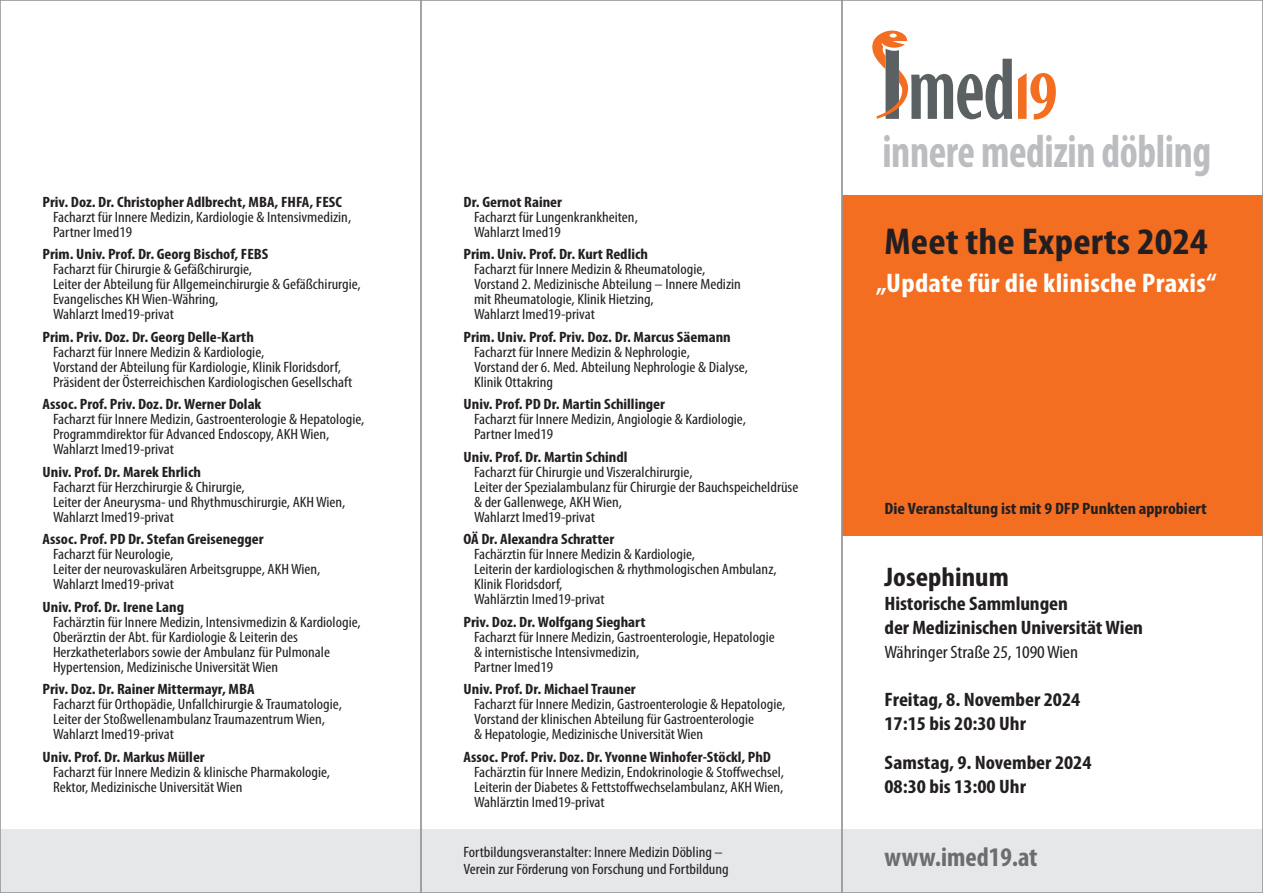
<style>
.page{position:relative;width:1263px;height:893px;background:#fff}
.page>*{position:absolute;margin:0;border:0;box-sizing:border-box;transform-origin:0 0}
.t1{font:700 condensed 46.5px "Myriad Pro";letter-spacing:-.01em;color:#bcbdc0;scale:.9 1}
.t2{font:700 condensed 37.5px "Myriad Pro";letter-spacing:.005em;color:#231f20;scale:1.1 1}
.t3{font:700 condensed 27px "Myriad Pro";letter-spacing:.01em;color:#fff;scale:1.1 1}
.t4{font:700 condensed 27px "Myriad Pro";color:#6c6d70}
.t5{font:700 condensed 27px "Myriad Pro";color:#231f20;scale:1.1 1}
.t6{font:700 condensed 19.5px/24px "Myriad Pro";letter-spacing:-.005em;color:#231f20;scale:1.1 1}
.t7{font:condensed 18px "Myriad Pro";letter-spacing:-.005em;color:#231f20;scale:1.1 1}
.t8{font:700 condensed 16.5px "Myriad Pro";color:#231f20;scale:1.1 1}
.t9{font:condensed 15px/15px "Myriad Pro";color:#231f20;scale:1.1 1}
.t10{font:700 condensed 15px "Myriad Pro";color:#231f20;scale:1.1 1}
</style>
<div class="page">
<div style="left:0;top:829px;width:1263px;height:64px;background:#e6e7e9"></div>
<div style="left:842px;top:196px;width:421px;height:340px;background:#f36e21"></div>
<svg style="left:872px;top:30px;width:140px;height:90px"></svg>
<svg style="left:1018px;top:73px;width:38px;height:46px"></svg>
<p class="t10" style="left:43px;top:192px;width:274px">Priv. Doz. Dr. Christopher Adlbrecht, MBA, FHFA, FESC</p>
<p class="t9" style="left:53px;top:209px;width:273px">Facharzt für Innere Medizin, Kardiologie &amp; Intensivmedizin,</p>
<p class="t9" style="left:53px;top:224px;width:73px">Partner Imed19</p>
<p class="t10" style="left:43px;top:245px;width:207px">Prim. Univ. Prof. Dr. Georg Bischof, FEBS</p>
<p class="t9" style="left:53px;top:262px;width:182px">Facharzt für Chirurgie &amp; Gefäßchirurgie,</p>
<p class="t9" style="left:53px;top:277px;width:281px">Leiter der Abteilung für Allgemeinchirurgie &amp; Gefäßchirurgie,</p>
<p class="t9" style="left:53px;top:292px;width:152px">Evangelisches KH Wien-Währing,</p>
<p class="t9" style="left:53px;top:307px;width:111px">Wahlarzt Imed19-privat</p>
<p class="t10" style="left:43px;top:327px;width:194px">Prim. Priv. Doz. Dr. Georg Delle-Karth</p>
<p class="t9" style="left:53px;top:344px;width:194px">Facharzt für Innere Medizin &amp; Kardiologie,</p>
<p class="t9" style="left:53px;top:359px;width:263px">Vorstand der Abteilung für Kardiologie, Klinik Floridsdorf,</p>
<p class="t9" style="left:53px;top:374px;width:273px">Präsident der Österreichischen Kardiologischen Gesellschaft</p>
<p class="t10" style="left:43px;top:395px;width:201px">Assoc. Prof. Priv. Doz. Dr. Werner Dolak</p>
<p class="t9" style="left:53px;top:412px;width:285px">Facharzt für Innere Medizin, Gastroenterologie &amp; Hepatologie,</p>
<p class="t9" style="left:53px;top:427px;width:253px">Programmdirektor für Advanced Endoscopy, AKH Wien,<br>Wahlarzt Imed19-privat</p>
<p class="t10" style="left:43px;top:462px;width:145px">Univ. Prof. Dr. Marek Ehrlich</p>
<p class="t9" style="left:53px;top:479px;width:176px">Facharzt für Herzchirurgie &amp; Chirurgie,</p>
<p class="t9" style="left:53px;top:494px;width:267px">Leiter der Aneurysma- und Rhythmuschirurgie, AKH Wien,<br>Wahlarzt Imed19-privat</p>
<p class="t10" style="left:43px;top:530px;width:203px">Assoc. Prof. PD Dr. Stefan Greisenegger</p>
<p class="t9" style="left:53px;top:547px;width:111px">Facharzt für Neurologie,</p>
<p class="t9" style="left:53px;top:562px;width:244px">Leiter der neurovaskulären Arbeitsgruppe, AKH Wien,</p>
<p class="t9" style="left:53px;top:577px;width:111px">Wahlarzt Imed19-privat</p>
<p class="t10" style="left:43px;top:597px;width:130px">Univ. Prof. Dr. Irene Lang</p>
<p class="t9" style="left:53px;top:614px;width:281px">Fachärztin für Innere Medizin, Intensivmedizin &amp; Kardiologie,</p>
<p class="t9" style="left:53px;top:629px;width:224px">Oberärztin der Abt. für Kardiologie &amp; Leiterin des</p>
<p class="t9" style="left:53px;top:644px;width:253px">Herzkatheterlabors sowie der Ambulanz für Pulmonale</p>
<p class="t9" style="left:53px;top:659px;width:206px">Hypertension, Medizinische Universität Wien</p>
<p class="t10" style="left:43px;top:680px;width:194px">Priv. Doz. Dr. Rainer Mittermayr, MBA</p>
<p class="t9" style="left:53px;top:697px;width:264px">Facharzt für Orthopädie, Unfallchirurgie &amp; Traumatologie,</p>
<p class="t9" style="left:53px;top:712px;width:249px">Leiter der Stoßwellenambulanz Traumazentrum Wien,</p>
<p class="t9" style="left:53px;top:727px;width:111px">Wahlarzt Imed19-privat</p>
<p class="t10" style="left:43px;top:747px;width:149px">Univ. Prof. Dr. Markus Müller</p>
<p class="t9" style="left:53px;top:764px;width:253px">Facharzt für Innere Medizin &amp; klinische Pharmakologie,</p>
<p class="t9" style="left:53px;top:779px;width:174px">Rektor, Medizinische Universität Wien</p>
<p class="t10" style="left:463px;top:192px;width:91px">Dr. Gernot Rainer</p>
<p class="t9" style="left:474px;top:209px;width:150px">Facharzt für Lungenkrankheiten,</p>
<p class="t9" style="left:474px;top:224px;width:81px">Wahlarzt Imed19</p>
<p class="t10" style="left:463px;top:245px;width:169px">Prim. Univ. Prof. Dr. Kurt Redlich</p>
<p class="t9" style="left:474px;top:262px;width:212px">Facharzt für Innere Medizin &amp; Rheumatologie,</p>
<p class="t9" style="left:474px;top:277px;width:244px">Vorstand 2. Medizinische Abteilung – Innere Medizin</p>
<p class="t9" style="left:474px;top:292px;width:165px">mit Rheumatologie, Klinik Hietzing,</p>
<p class="t9" style="left:474px;top:307px;width:111px">Wahlarzt Imed19-privat</p>
<p class="t10" style="left:463px;top:327px;width:244px">Prim. Univ. Prof. Priv. Doz. Dr. Marcus Säemann</p>
<p class="t9" style="left:474px;top:344px;width:198px">Facharzt für Innere Medizin &amp; Nephrologie,</p>
<p class="t9" style="left:474px;top:359px;width:251px">Vorstand der 6. Med. Abteilung Nephrologie &amp; Dialyse,</p>
<p class="t9" style="left:474px;top:374px;width:73px">Klinik Ottakring</p>
<p class="t10" style="left:463px;top:395px;width:185px">Univ. Prof. PD Dr. Martin Schillinger</p>
<p class="t9" style="left:474px;top:412px;width:249px">Facharzt für Innere Medizin, Angiologie &amp; Kardiologie,</p>
<p class="t9" style="left:474px;top:427px;width:73px">Partner Imed19</p>
<p class="t10" style="left:463px;top:447px;width:151px">Univ. Prof. Dr. Martin Schindl</p>
<p class="t9" style="left:474px;top:464px;width:200px">Facharzt für Chirurgie und Viszeralchirurgie,</p>
<p class="t9" style="left:474px;top:479px;width:296px">Leiter der Spezialambulanz für Chirurgie der Bauchspeicheldrüse &amp; der Gallenwege, AKH Wien,</p>
<p class="t9" style="left:474px;top:509px;width:111px">Wahlarzt Imed19-privat</p>
<p class="t10" style="left:463px;top:530px;width:138px">OÄ Dr. Alexandra Schratter</p>
<p class="t9" style="left:474px;top:547px;width:202px">Fachärztin für Innere Medizin &amp; Kardiologie,</p>
<p class="t9" style="left:474px;top:562px;width:277px">Leiterin der kardiologischen &amp; rhythmologischen Ambulanz,</p>
<p class="t9" style="left:474px;top:577px;width:82px">Klinik Floridsdorf,</p>
<p class="t9" style="left:474px;top:592px;width:120px">Wahlärztin Imed19-privat</p>
<p class="t10" style="left:463px;top:612px;width:167px">Priv. Doz. Dr. Wolfgang Sieghart</p>
<p class="t9" style="left:474px;top:629px;width:275px">Facharzt für Innere Medizin, Gastroenterologie, Hepatologie</p>
<p class="t9" style="left:474px;top:644px;width:152px">&amp; internistische Intensivmedizin,</p>
<p class="t9" style="left:474px;top:659px;width:73px">Partner Imed19</p>
<p class="t10" style="left:463px;top:680px;width:158px">Univ. Prof. Dr. Michael Trauner</p>
<p class="t9" style="left:474px;top:697px;width:285px">Facharzt für Innere Medizin, Gastroenterologie &amp; Hepatologie,</p>
<p class="t9" style="left:474px;top:712px;width:256px">Vorstand der klinischen Abteilung für Gastroenterologie</p>
<p class="t9" style="left:474px;top:727px;width:210px">&amp; Hepatologie, Medizinische Universität Wien</p>
<p class="t10" style="left:463px;top:747px;width:281px">Assoc. Prof. Priv. Doz. Dr. Yvonne Winhofer-Stöckl, PhD</p>
<p class="t9" style="left:474px;top:764px;width:283px">Fachärztin für Innere Medizin, Endokrinologie &amp; Stoffwechsel,</p>
<p class="t9" style="left:474px;top:779px;width:283px">Leiterin der Diabetes &amp; Fettstoffwechselambulanz, AKH Wien,<br>Wahlärztin Imed19-privat</p>
<p class="t9" style="left:463px;top:844px;width:243px;line-height:16.5px">Fortbildungsveranstalter: Innere Medizin Döbling –<br>Verein zur Förderung von Forschung und Fortbildung</p>
<p class="t1" style="left:882px;top:122px;width:367px">innere medizin döbling</p>
<p class="t2" style="left:884px;top:218px;width:295px">Meet the Experts 2024</p>
<p class="t3" style="left:876px;top:267px;width:311px">„Update für die klinische Praxis“</p>
<p class="t8" style="left:884px;top:498px;width:295px">Die Veranstaltung ist mit 9 DFP Punkten approbiert</p>
<p class="t5" style="left:884px;top:560px;width:115px">Josephinum</p>
<p class="t6" style="left:884px;top:591px;width:236px">Historische Sammlungen<br>der Medizinischen Universität Wien</p>
<p class="t7" style="left:884px;top:641px;width:177px">Währinger Straße 25, 1090 Wien</p>
<p class="t6" style="left:884px;top:687px;width:180px">Freitag, 8. November 2024</p>
<p class="t6" style="left:884px;top:711px;width:130px">17:15 bis 20:30 Uhr</p>
<p class="t6" style="left:884px;top:750px;width:190px">Samstag, 9. November 2024</p>
<p class="t6" style="left:884px;top:774px;width:130px">08:30 bis 13:00 Uhr</p>
<p class="t4" style="left:884px;top:841px;width:155px">www.imed19.at</p>
</div>
